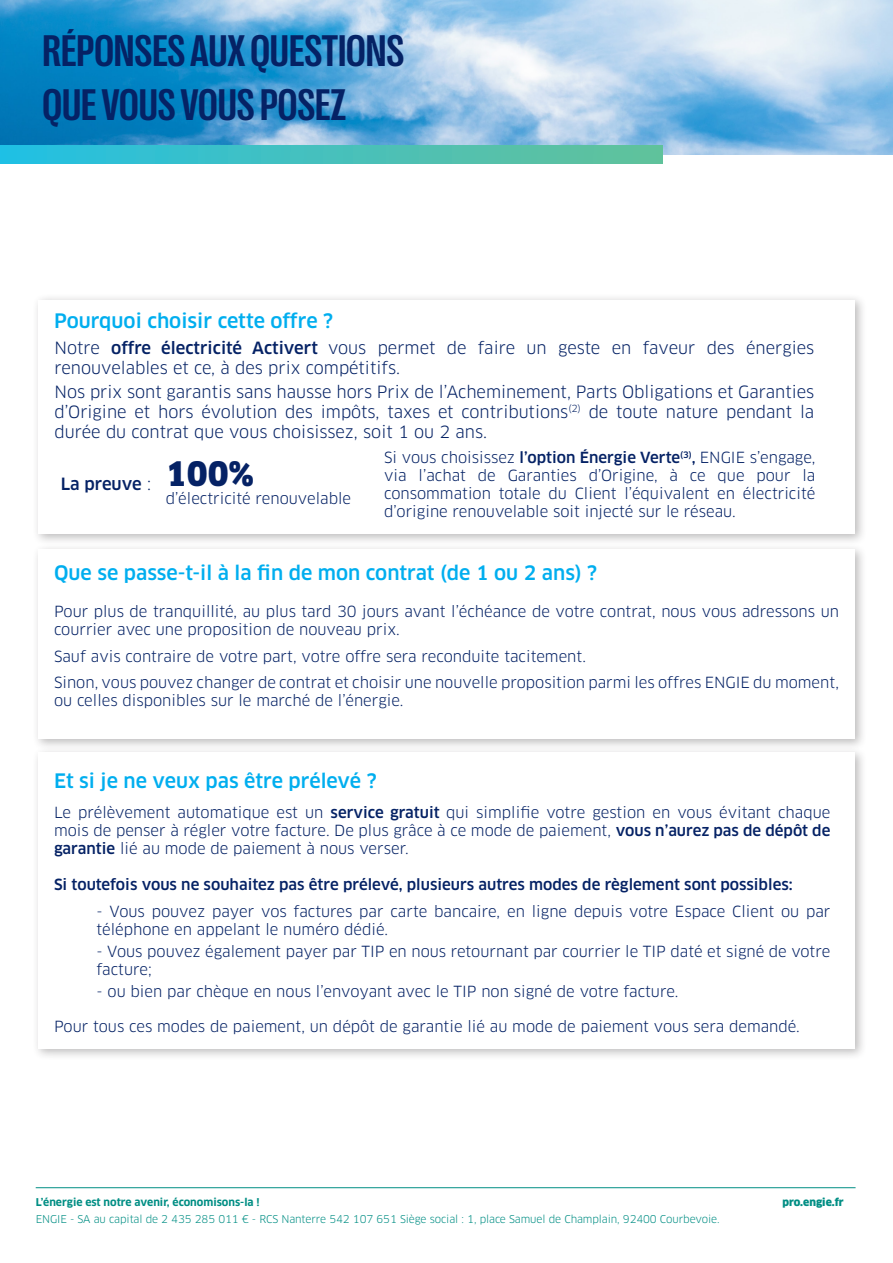
<style>
.page{position:relative;width:893px;height:1263px;background:#fff}
.page>*{position:absolute;margin:0;border:0;box-sizing:border-box;transform-origin:0 0}
.t1{font:700 condensed 45px/54px "Right Grotesk";color:#052265}
.t2{font:900 33px "Clan Pro";color:#052265}
.t3{font:500 19.5px "Clan Pro";color:#00aeef}
.t4{font:16.5px/19.8px "Clan Pro";color:#052265}
.t5{font:500 16.5px "Clan Pro";color:#052265}
.t6{font:15px/18px "Clan Pro";color:#052265}
.t7{font:500 15px "Clan Pro";color:#052265}
.t8{font:10.5px "Clan Pro";letter-spacing:-.01em;color:#008e84}
.t9{font:700 10.5px "Clan Pro";color:#008e84}
.t10{font:900 10.5px "Clan Pro";color:#008e84}
.s1{font-weight:500}
.s2{font-weight:400}
</style>
<div class="page">
<img style="left:0;top:0;width:893px;height:154px">
<div style="left:0;top:146px;width:663px;height:17px;background:linear-gradient(to right,#24c0e2,#65c198)"></div>
<hr style="left:36px;top:1187px;width:819px;height:1px;background:#008e84">
<div style="left:32px;top:293px;width:835px;height:253px;background:#231f20;opacity:.3"></div>
<div style="left:38px;top:300px;width:817px;height:234px;background:#fff"></div>
<div style="left:32px;top:543px;width:835px;height:208px;background:#231f20;opacity:.3"></div>
<div style="left:38px;top:550px;width:817px;height:189px;background:#fff"></div>
<div style="left:32px;top:746px;width:835px;height:315px;background:#231f20;opacity:.3"></div>
<div style="left:38px;top:753px;width:817px;height:296px;background:#fff"></div>
<h1 class="t1" style="left:43px;top:24px;width:363px">RÉPONSES AUX QUESTIONS<br>QUE VOUS VOUS POSEZ</h1>
<p class="t3" style="left:54px;top:309px;width:281px">Pourquoi choisir cette offre ?</p>
<p class="t4" style="left:55px;top:338px;width:761px">Notre <span class="s1">offre électricité Activert</span> vous permet de faire un geste en faveur des énergies renouvelables et ce, à des prix compétitifs.</p>
<p class="t4" style="left:55px;top:382px;width:761px;text-align:justify">Nos prix sont garantis sans hausse hors Prix de l’Acheminement, Parts Obligations et Garanties d’Origine et hors évolution des impôts, taxes et contributions<sup>(2)</sup> de toute nature pendant la durée du contrat que vous choisissez, soit 1 ou 2 ans.</p>
<p class="t5" style="left:61px;top:474px;width:92px">La preuve <span class="s2">:</span></p>
<p class="t6" style="left:384px;top:448px;width:433px;text-align:justify">Si vous choisissez <span class="s1">l’option Énergie Verte</span><sup>(3)</sup><span class="s1">,</span> ENGIE s’engage, via l’achat de Garanties d’Origine, à ce que pour la consommation totale du Client l’équivalent en électricité d’origine renouvelable soit injecté sur le réseau.</p>
<p class="t2" style="left:166px;top:454px;width:89px">100%</p>
<p class="t6" style="left:166px;top:489px;width:187px">d’électricité renouvelable</p>
<p class="t3" style="left:54px;top:561px;width:545px">Que se passe-t-il à la fin de mon contrat (de 1 ou 2 ans) ?</p>
<p class="t6" style="left:54px;top:602px;width:787px">Pour plus de tranquillité, au plus tard 30 jours avant l’échéance de votre contrat, nous vous adressons un courrier avec une proposition de nouveau prix.</p>
<p class="t6" style="left:54px;top:647px;width:534px">Sauf avis contraire de votre part, votre offre sera reconduite tacitement.</p>
<p class="t6" style="left:54px;top:673px;width:786px">Sinon, vous pouvez changer de contrat et choisir une nouvelle proposition parmi les offres ENGIE du moment, ou celles disponibles sur le marché de l’énergie.</p>
<p class="t3" style="left:54px;top:770px;width:324px">Et si je ne veux pas être prélevé ?</p>
<p class="t6" style="left:54px;top:804px;width:778px;text-align:justify">Le prélèvement automatique est un <span class="s1">service gratuit</span> qui simplifie votre gestion en vous évitant chaque mois de penser à régler votre facture. De plus grâce à ce mode de paiement, <span class="s1">vous n’aurez pas de dépôt de garantie</span> lié au mode de paiement à nous verser.</p>
<p class="t7" style="left:54px;top:876px;width:740px">Si toutefois vous ne souhaitez pas être prélevé, plusieurs autres modes de règlement sont possibles:</p>
<p class="t6" style="left:97px;top:902px;width:735px">- Vous pouvez payer vos factures par carte bancaire, en ligne depuis votre Espace Client ou par téléphone en appelant le numéro dédié.</p>
<p class="t6" style="left:97px;top:943px;width:735px">- Vous pouvez également payer par TIP en nous retournant par courrier le TIP daté et signé de votre facture;</p>
<p class="t6" style="left:97px;top:983px;width:583px">- ou bien par chèque en nous l’envoyant avec le TIP non signé de votre facture.</p>
<p class="t6" style="left:54px;top:1018px;width:747px">Pour tous ces modes de paiement, un dépôt de garantie lié au mode de paiement vous sera demandé.</p>
<p class="t9" style="left:36px;top:1196px;width:225px">L’énergie est notre avenir, économisons-la !</p>
<p class="t10" style="left:782px;top:1196px;width:63px">pro.engie.fr</p>
<p class="t8" style="left:36px;top:1213px;width:685px">ENGIE - SA au capital de 2 435 285 011 € - RCS Nanterre 542 107 651 Siège social : 1, place Samuel de Champlain, 92400 Courbevoie.</p>
</div>
